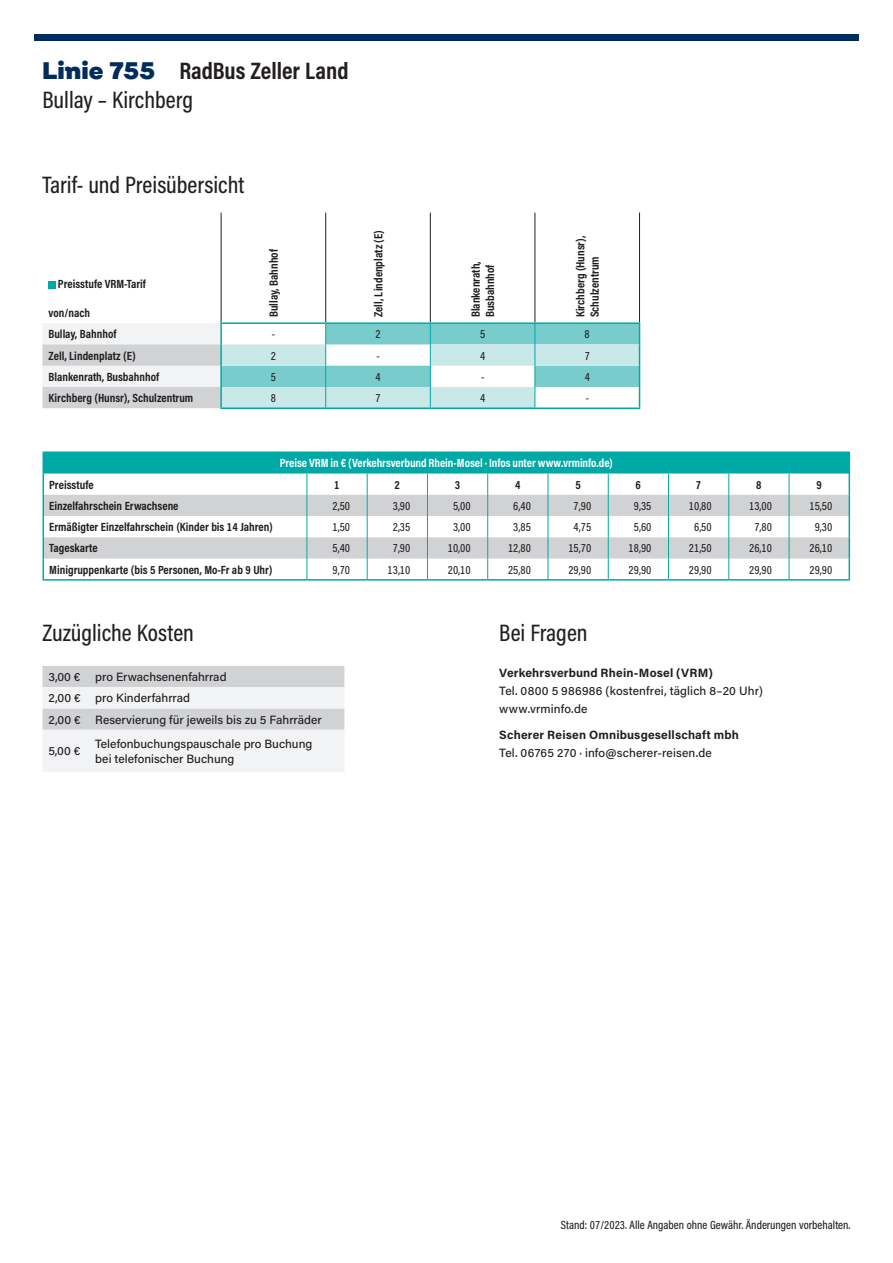
<style>
.page{position:relative;width:893px;height:1263px;background:#fff}
.page>*{position:absolute;margin:0;border:0;box-sizing:border-box;transform-origin:0 0}
.t1{font:500 24px "Acumin Pro Cond";color:#231f20}
.t2{font:700 24px/28.8px "Acumin Pro Cond";color:#231f20}
.t3{font:700 12px/14.4px "Acumin Pro Cond";color:#231f20}
.t4{font:500 12px/21.3px "Acumin Pro";color:#231f20}
.t5{font:500 12px "Acumin Pro Cond";color:#231f20}
.t6{font:700 12px "Acumin Pro";letter-spacing:.015em;color:#231f20}
.t7{font:700 12px "Acumin Pro Cond";letter-spacing:-.005em;color:#fff}
.s1{font-family:"Salvatore";font-weight:900;color:#002d5e}
.s2{font-weight:500}
</style>
<div class="page">
<div style="left:34px;top:34px;width:825px;height:6px;background:#002d5e"></div>
<svg style="left:43px;top:666px;width:301px;height:106px"></svg>
<svg style="left:326px;top:213px;width:209px;height:109px"></svg>
<hr style="left:221px;top:213px;width:1px;height:109px;background:#231f20">
<hr style="left:325px;top:213px;width:1px;height:109px;background:#231f20">
<hr style="left:430px;top:213px;width:1px;height:109px;background:#231f20">
<hr style="left:535px;top:213px;width:1px;height:109px;background:#231f20">
<hr style="left:639px;top:213px;width:1px;height:109px;background:#231f20">
<hr style="left:220px;top:322px;width:106px;height:2px;background:#00a9a5">
<hr style="left:326px;top:322px;width:104px;height:2px;background:#00a9a5">
<hr style="left:430px;top:322px;width:105px;height:2px;background:#00a9a5">
<hr style="left:535px;top:322px;width:105px;height:2px;background:#00a9a5">
<svg style="left:43px;top:323px;width:597px;height:85px"></svg>
<hr style="left:220px;top:407px;width:106px;height:2px;background:#00a9a5">
<hr style="left:326px;top:407px;width:104px;height:2px;background:#00a9a5">
<hr style="left:430px;top:407px;width:105px;height:2px;background:#00a9a5">
<hr style="left:535px;top:407px;width:105px;height:2px;background:#00a9a5">
<div style="left:49px;top:281px;width:7px;height:7px;background:#00a9a5"></div>
<div style="left:43px;top:452px;width:806px;height:21px;background:#00a9a5"></div>
<svg style="left:44px;top:473px;width:805px;height:106px"></svg>
<svg style="left:44px;top:495px;width:805px;height:64px;fill:#d1d2d4"></svg>
<hr style="left:43px;top:451px;width:264px;height:2px;background:#00a9a5">
<hr style="left:307px;top:451px;width:60px;height:2px;background:#00a9a5">
<hr style="left:367px;top:451px;width:60px;height:2px;background:#00a9a5">
<hr style="left:427px;top:451px;width:61px;height:2px;background:#00a9a5">
<hr style="left:488px;top:451px;width:60px;height:2px;background:#00a9a5">
<hr style="left:548px;top:451px;width:60px;height:2px;background:#00a9a5">
<hr style="left:608px;top:451px;width:60px;height:2px;background:#00a9a5">
<hr style="left:668px;top:451px;width:61px;height:2px;background:#00a9a5">
<hr style="left:729px;top:451px;width:60px;height:2px;background:#00a9a5">
<hr style="left:789px;top:451px;width:61px;height:2px;background:#00a9a5">
<svg style="left:43px;top:473px;width:1px;height:106px"></svg>
<hr style="left:43px;top:579px;width:264px;height:2px;background:#00a9a5">
<hr style="left:307px;top:579px;width:60px;height:2px;background:#00a9a5">
<hr style="left:367px;top:579px;width:60px;height:2px;background:#00a9a5">
<hr style="left:427px;top:579px;width:61px;height:2px;background:#00a9a5">
<hr style="left:488px;top:579px;width:60px;height:2px;background:#00a9a5">
<hr style="left:548px;top:579px;width:60px;height:2px;background:#00a9a5">
<hr style="left:608px;top:579px;width:60px;height:2px;background:#00a9a5">
<hr style="left:668px;top:579px;width:61px;height:2px;background:#00a9a5">
<hr style="left:729px;top:579px;width:60px;height:2px;background:#00a9a5">
<hr style="left:789px;top:579px;width:61px;height:2px;background:#00a9a5">
<svg style="left:367px;top:473px;width:1px;height:106px"></svg>
<svg style="left:427px;top:473px;width:1px;height:106px"></svg>
<svg style="left:487px;top:473px;width:1px;height:106px"></svg>
<svg style="left:548px;top:473px;width:1px;height:106px"></svg>
<svg style="left:608px;top:473px;width:1px;height:106px"></svg>
<svg style="left:668px;top:473px;width:1px;height:106px"></svg>
<svg style="left:728px;top:473px;width:1px;height:106px"></svg>
<svg style="left:789px;top:473px;width:1px;height:106px"></svg>
<svg style="left:307px;top:473px;width:1px;height:106px"></svg>
<svg style="left:849px;top:453px;width:1px;height:126px"></svg>
<h1 class="t2" style="left:43px;top:56px;width:308px"><span class="s1">Linie 755</span> RadBus Zeller Land<br><span class="s2">Bullay – Kirchberg</span></h1>
<h1 class="t1" style="left:43px;top:169px;width:203px">Tarif- und Preisübersicht</h1>
<p class="t3" style="left:58px;top:277px;width:89px">Preisstufe VRM-Tarif</p>
<p class="t3" style="left:49px;top:305px;width:43px">von/nach</p>
<p class="t3" style="left:266px;top:317px;width:70px;rotate:-90deg">Bullay, Bahnhof</p>
<p class="t3" style="left:371px;top:317px;width:89px;rotate:-90deg">Zell, Lindenplatz (E)</p>
<p class="t3" style="left:468px;top:317px;width:57px;rotate:-90deg">Blankenrath,<br>Busbahnhof</p>
<p class="t3" style="left:573px;top:317px;width:83px;rotate:-90deg">Kirchberg (Hunsr),<br>Schulzentrum</p>
<p class="t3" style="left:49px;top:327px;width:69px">Bullay, Bahnhof</p>
<p class="t5" style="left:272px;top:326px;width:5px">-</p>
<p class="t5" style="left:375px;top:326px;width:7px">2</p>
<p class="t5" style="left:480px;top:326px;width:7px">5</p>
<p class="t5" style="left:585px;top:326px;width:7px">8</p>
<p class="t3" style="left:49px;top:348px;width:89px">Zell, Lindenplatz (E)</p>
<p class="t5" style="left:271px;top:348px;width:7px">2</p>
<p class="t5" style="left:376px;top:348px;width:5px">-</p>
<p class="t5" style="left:480px;top:348px;width:7px">4</p>
<p class="t5" style="left:585px;top:348px;width:7px">7</p>
<p class="t3" style="left:49px;top:369px;width:112px">Blankenrath, Busbahnhof</p>
<p class="t5" style="left:271px;top:369px;width:7px">5</p>
<p class="t5" style="left:375px;top:369px;width:7px">4</p>
<p class="t5" style="left:481px;top:369px;width:5px">-</p>
<p class="t5" style="left:585px;top:369px;width:7px">4</p>
<p class="t3" style="left:49px;top:390px;width:146px">Kirchberg (Hunsr), Schulzentrum</p>
<p class="t5" style="left:271px;top:390px;width:7px">8</p>
<p class="t5" style="left:375px;top:390px;width:7px">7</p>
<p class="t5" style="left:480px;top:390px;width:7px">4</p>
<p class="t5" style="left:586px;top:390px;width:5px">-</p>
<p class="t7" style="left:280px;top:455px;width:334px">Preise VRM in € (Verkehrsverbund Rhein-Mosel · Infos unter www.vrminfo.de)</p>
<p class="t3" style="left:49px;top:477px;width:46px">Preisstufe</p>
<p class="t3" style="left:334px;top:477px;width:7px">1</p>
<p class="t3" style="left:395px;top:477px;width:7px">2</p>
<p class="t3" style="left:455px;top:477px;width:7px">3</p>
<p class="t3" style="left:515px;top:477px;width:7px">4</p>
<p class="t3" style="left:575px;top:477px;width:7px">5</p>
<p class="t3" style="left:636px;top:477px;width:7px">6</p>
<p class="t3" style="left:696px;top:477px;width:7px">7</p>
<p class="t3" style="left:756px;top:477px;width:7px">8</p>
<p class="t3" style="left:816px;top:477px;width:7px">9</p>
<p class="t3" style="left:49px;top:498px;width:131px">Einzelfahrschein Erwachsene</p>
<p class="t5" style="left:332px;top:498px;width:19px">2,50</p>
<p class="t5" style="left:393px;top:498px;width:19px">3,90</p>
<p class="t5" style="left:453px;top:498px;width:19px">5,00</p>
<p class="t5" style="left:513px;top:498px;width:19px">6,40</p>
<p class="t5" style="left:574px;top:498px;width:19px">7,90</p>
<p class="t5" style="left:634px;top:498px;width:19px">9,35</p>
<p class="t5" style="left:689px;top:498px;width:24px">10,80</p>
<p class="t5" style="left:749px;top:498px;width:24px">13,00</p>
<p class="t5" style="left:809px;top:498px;width:24px">15,50</p>
<p class="t3" style="left:49px;top:519px;width:225px">Ermäßigter Einzelfahrschein (Kinder bis 14 Jahren)</p>
<p class="t5" style="left:332px;top:519px;width:19px">1,50</p>
<p class="t5" style="left:393px;top:519px;width:19px">2,35</p>
<p class="t5" style="left:453px;top:519px;width:19px">3,00</p>
<p class="t5" style="left:513px;top:519px;width:19px">3,85</p>
<p class="t5" style="left:574px;top:519px;width:19px">4,75</p>
<p class="t5" style="left:634px;top:519px;width:19px">5,60</p>
<p class="t5" style="left:694px;top:519px;width:19px">6,50</p>
<p class="t5" style="left:754px;top:519px;width:19px">7,80</p>
<p class="t5" style="left:815px;top:519px;width:19px">9,30</p>
<p class="t3" style="left:49px;top:541px;width:50px">Tageskarte</p>
<p class="t5" style="left:332px;top:540px;width:19px">5,40</p>
<p class="t5" style="left:393px;top:540px;width:19px">7,90</p>
<p class="t5" style="left:448px;top:540px;width:24px">10,00</p>
<p class="t5" style="left:508px;top:540px;width:24px">12,80</p>
<p class="t5" style="left:568px;top:540px;width:24px">15,70</p>
<p class="t5" style="left:629px;top:540px;width:24px">18,90</p>
<p class="t5" style="left:689px;top:540px;width:24px">21,50</p>
<p class="t5" style="left:749px;top:540px;width:24px">26,10</p>
<p class="t5" style="left:809px;top:540px;width:24px">26,10</p>
<p class="t3" style="left:49px;top:562px;width:225px">Minigruppenkarte (bis 5 Personen, Mo-Fr ab 9 Uhr)</p>
<p class="t5" style="left:332px;top:562px;width:19px">9,70</p>
<p class="t5" style="left:387px;top:562px;width:24px">13,10</p>
<p class="t5" style="left:448px;top:562px;width:24px">20,10</p>
<p class="t5" style="left:508px;top:562px;width:24px">25,80</p>
<p class="t5" style="left:568px;top:562px;width:24px">29,90</p>
<p class="t5" style="left:629px;top:562px;width:24px">29,90</p>
<p class="t5" style="left:689px;top:562px;width:24px">29,90</p>
<p class="t5" style="left:749px;top:562px;width:24px">29,90</p>
<p class="t5" style="left:809px;top:562px;width:24px">29,90</p>
<h1 class="t1" style="left:43px;top:617px;width:153px">Zuzügliche Kosten</h1>
<p class="t4" style="left:49px;top:666px;width:275px">3,00 € pro Erwachsenenfahrrad<br>2,00 € pro Kinderfahrrad<br>2,00 € Reservierung für jeweils bis zu 5 Fahrräder</p>
<p class="t4" style="left:49px;top:740px;width:33px">5,00 €</p>
<p class="t4" style="left:95px;top:736px;width:219px;line-height:14.4px">Telefonbuchungspauschale pro Buchung bei telefonischer Buchung</p>
<h1 class="t1" style="left:499px;top:617px;width:90px">Bei Fragen</h1>
<p class="t6" style="left:499px;top:664px;width:215px">Verkehrsverbund Rhein-Mosel (VRM)</p>
<p class="t4" style="left:499px;top:681px;width:265px;line-height:18px">Tel. 0800 5 986986 (kostenfrei, täglich 8–20 Uhr) www.vrminfo.de</p>
<p class="t6" style="left:499px;top:727px;width:241px">Scherer Reisen Omnibusgesellschaft mbh</p>
<p class="t4" style="left:499px;top:742px;width:214px">Tel. 06765 270 · info@scherer-reisen.de</p>
<p class="t5" style="left:561px;top:1217px;width:291px">Stand: 07/2023. Alle Angaben ohne Gewähr. Änderungen vorbehalten.</p>
</div>
